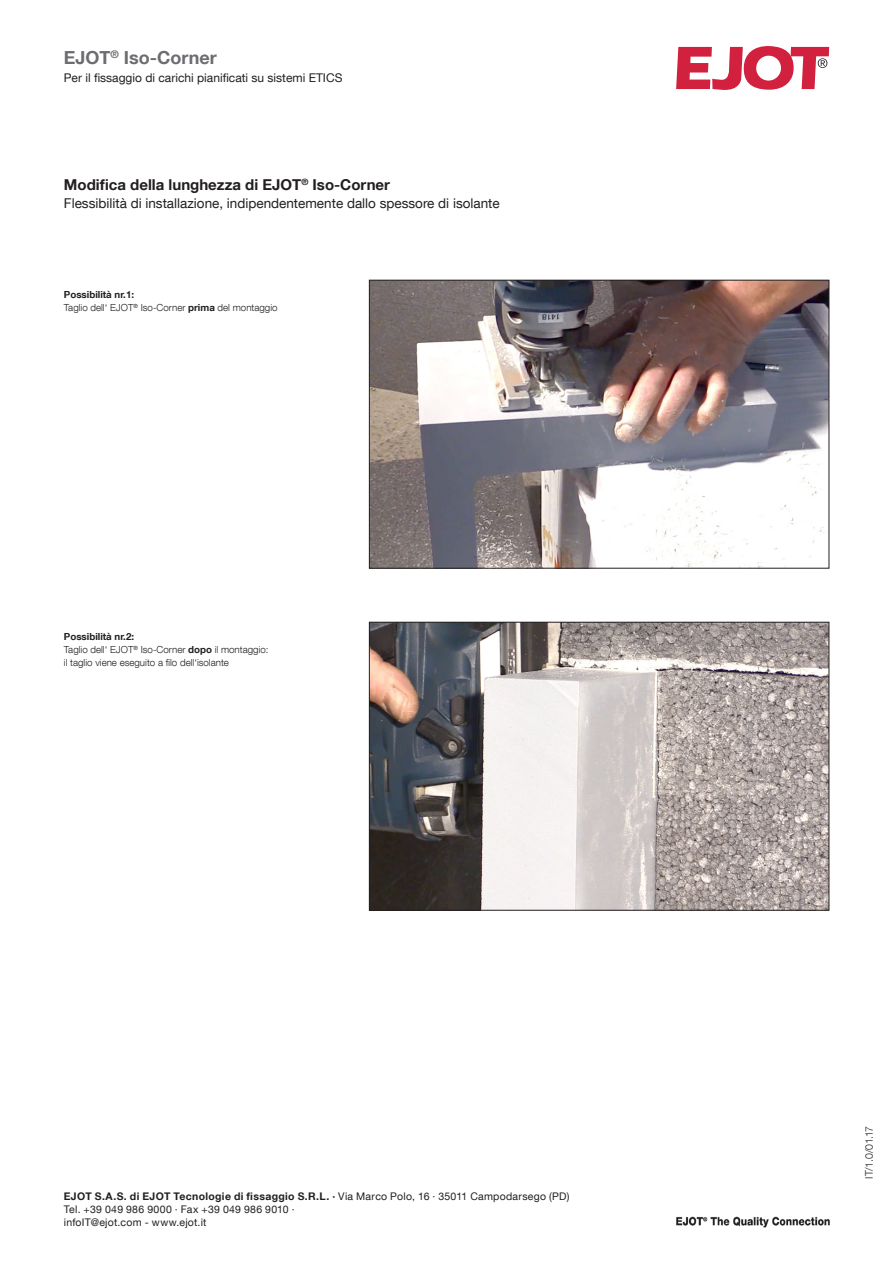
<style>
.page{position:relative;width:893px;height:1263px;background:#fff}
.page>*{position:absolute;margin:0;border:0;box-sizing:border-box;transform-origin:0 0}
.t1{font:700 18px "Helvetica Neue LT Com";color:#6c6d70}
.t2{font:700 15px "Helvetica Neue LT Com";color:#231f20}
.t3{font:13.5px "Helvetica Neue LT Com";color:#231f20}
.t4{font:12px "Helvetica Neue LT Com";color:#231f20}
.t5{font:10.5px/12.6px "Helvetica Neue LT Com";letter-spacing:.025em;color:#231f20}
.t6{font:300 10.5px "Helvetica Neue LT Com";color:#231f20}
.t7{font:300 9.75px/12.8px "Helvetica Neue LT Com";color:#231f20}
.s1{font-weight:700}
</style>
<div class="page">
<svg style="left:676px;top:46px;width:153px;height:44px"></svg>
<img style="left:676px;top:1216px;width:153px;height:11px">
<img style="left:371px;top:282px;width:456px;height:284px">
<div style="left:369px;top:280px;width:460px;height:288px;border:1px solid #231f20"></div>
<img style="left:371px;top:624px;width:456px;height:284px">
<div style="left:369px;top:622px;width:460px;height:288px;border:1px solid #231f20"></div>
<h1 class="t1" style="left:64px;top:46px;width:155px">EJOT<sup>®</sup> Iso-Corner</h1>
<p class="t4" style="left:64px;top:70px;width:280px">Per il fissaggio di carichi pianificati su sistemi ETICS</p>
<h2 class="t2" style="left:64px;top:175px;width:328px">Modifica della lunghezza di EJOT<sup>®</sup> Iso-Corner</h2>
<h3 class="t3" style="left:64px;top:195px;width:437px">Flessibilità di installazione, indipendentemente dallo spessore di isolante</h3>
<p class="t7" style="left:64px;top:288px;width:215px"><span class="s1">Possibilità nr.1:<br></span>Taglio dell‘ EJOT<sup>®</sup> Iso-Corner <span class="s1">prima</span> del montaggio</p>
<p class="t7" style="left:64px;top:630px;width:206px"><span class="s1">Possibilità nr.2:<br></span>Taglio dell‘ EJOT<sup>®</sup> Iso-Corner <span class="s1">dopo</span> il montaggio: il taglio viene eseguito a filo dell‘isolante</p>
<p class="t5" style="left:64px;top:1190px;width:507px"><span class="s1">EJOT S.A.S. di EJOT Tecnologie di fissaggio S.R.L. ·</span> Via Marco Polo, 16 · 35011 Campodarsego (PD)<br>Tel. +39 049 986 9000 · Fax +39 049 986 9010 ·<br>infoIT@ejot.com - www.ejot.it</p>
<p class="t6" style="left:863px;top:1179px;width:54px;rotate:-90deg">IT/1.0/01.17</p>
</div>
